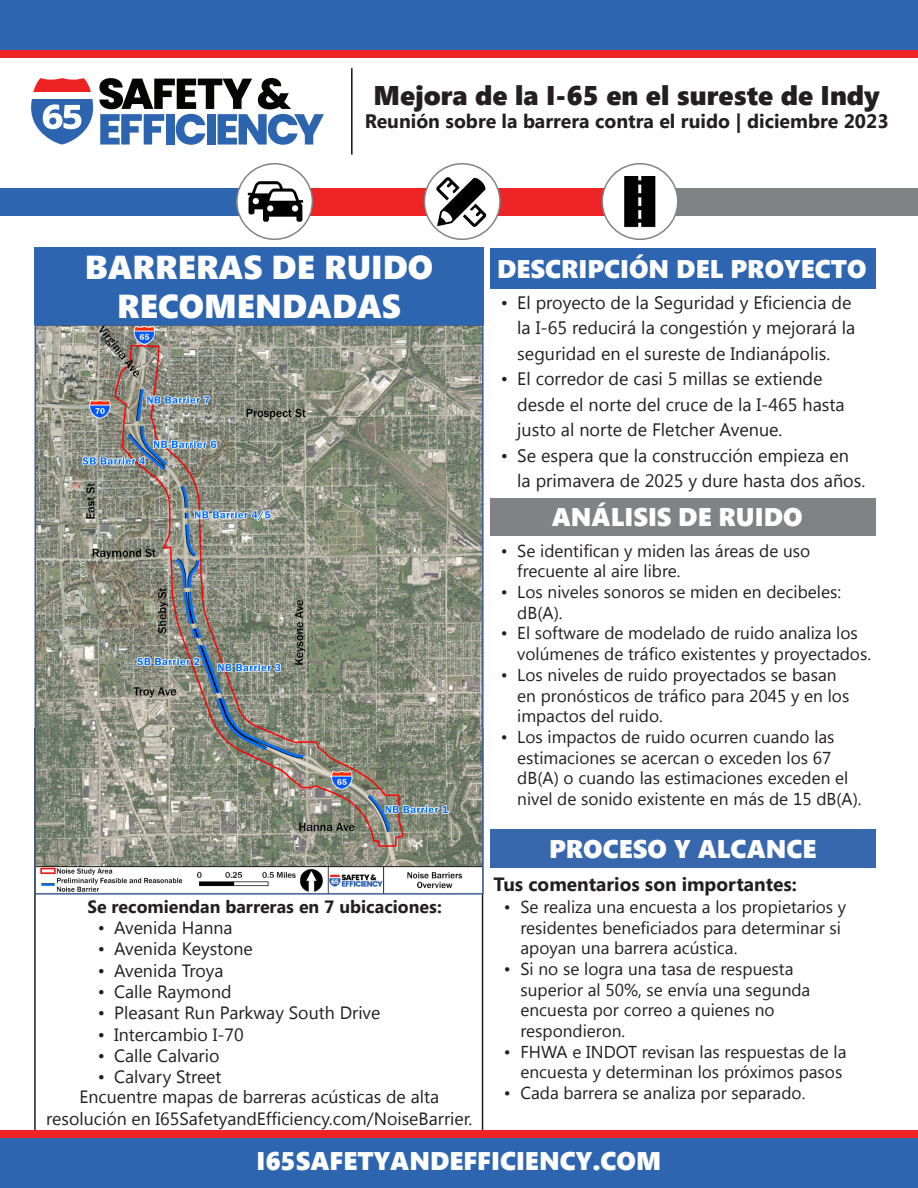
<style>
.page{position:relative;width:918px;height:1188px;background:#fff}
.page>*{position:absolute;margin:0;border:0;box-sizing:border-box;transform-origin:0 0}
.t1{font:33.15px/39.8px "Segoe UI Black";color:#fff;text-align:center}
.t2{font:27px "Segoe UI Black";color:#231f20}
.t3{font:25.5px "Segoe UI Black";color:#fff}
.t4{font:700 19.5px "Segoe UI";color:#231f20}
.t5{font:700 19.2px "Segoe UI";color:#231f20}
.t6{font:18px/25.5px "Segoe UI";color:#231f20}
.t7{font:17.85px/21.3px "Segoe UI";color:#231f20;text-align:center}
.t8{font:700 17.85px "Segoe UI";color:#231f20}
.t9{font:17.25px/20.7px "Segoe UI";color:#231f20}
</style>
<div class="page">
<div style="left:0;top:1134px;width:918px;height:54px;background:#2e65b1"></div>
<hr style="left:351px;top:68px;width:2px;height:87px;background:#150909">
<div style="left:0;top:1130px;width:918px;height:8px;background:#ee2325"></div>
<div style="left:635px;top:188px;width:283px;height:27px;background:#818285"></div>
<div style="left:289px;top:188px;width:346px;height:27px;background:#ee2325"></div>
<div style="left:0;top:188px;width:290px;height:27px;background:#2e65b1"></div>
<div style="left:602px;top:164px;width:76px;height:75px;background:#fff;border-radius:50%"></div>
<div style="left:602px;top:163px;width:77px;height:77px;border:2px solid #818285;border-radius:50%"></div>
<img style="left:624px;top:176px;width:32px;height:51px">
<div style="left:0;top:0;width:918px;height:54px;background:#2e65b1"></div>
<div style="left:0;top:51px;width:918px;height:7px;background:#ee2325"></div>
<div style="left:237px;top:164px;width:75px;height:75px;background:#fff;border-radius:50%"></div>
<div style="left:236px;top:163px;width:77px;height:77px;border:2px solid #818285;border-radius:50%"></div>
<svg style="left:248px;top:181px;width:55px;height:41px"></svg>
<div style="left:267px;top:205px;width:6px;height:7px;background:#fff;border-radius:50%"></div>
<div style="left:292px;top:205px;width:6px;height:7px;background:#fff;border-radius:50%"></div>
<div style="left:424px;top:164px;width:76px;height:75px;background:#fff;border-radius:50%"></div>
<div style="left:424px;top:163px;width:77px;height:77px;border:2px solid #818285;border-radius:50%"></div>
<svg style="left:436px;top:177px;width:50px;height:50px"></svg>
<svg style="left:33px;top:78px;width:58px;height:14px"></svg>
<svg style="left:99px;top:78px;width:225px;height:67px"></svg>
<svg style="left:31px;top:99px;width:62px;height:45px"></svg>
<img style="left:37px;top:327px;width:444px;height:565px">
<div style="left:34px;top:324px;width:450px;height:571px;border:2px solid #3f609c"></div>
<div style="left:490px;top:248px;width:385px;height:40px;background:#2e65b1"></div>
<div style="left:34px;top:248px;width:450px;height:77px;background:#2e65b1"></div>
<div style="left:490px;top:829px;width:385px;height:39px;background:#3767ac"></div>
<div style="left:490px;top:498px;width:385px;height:38px;background:#818285"></div>
<p class="t2" style="left:374px;top:76px;width:508px">Mejora de la I-65 en el sureste de Indy</p>
<p class="t4" style="left:365px;top:107px;width:525px">Reunión sobre la barrera contra el ruido | diciembre 2023</p>
<p class="t1" style="left:85px;top:245px;width:350px">BARRERAS DE RUIDO<br>RECOMENDADAS</p>
<p class="t8" style="left:88px;top:894px;width:356px">Se recomiendan barreras en 7 ubicaciones:</p>
<p class="t7" style="left:98px;top:916px;width:136px">• Avenida Hanna</p>
<p class="t7" style="left:98px;top:938px;width:157px">• Avenida Keystone</p>
<p class="t7" style="left:98px;top:959px;width:127px">• Avenida Troya</p>
<p class="t7" style="left:98px;top:980px;width:135px">• Calle Raymond</p>
<p class="t7" style="left:98px;top:1002px;width:284px">• Pleasant Run Parkway South Drive</p>
<p class="t7" style="left:98px;top:1023px;width:147px">• Intercambio I-70</p>
<p class="t7" style="left:98px;top:1044px;width:123px">• Calle Calvario</p>
<p class="t7" style="left:98px;top:1066px;width:125px">• Calvary Street</p>
<p class="t7" style="left:46px;top:1085px;width:428px">Encuentre mapas de barreras acústicas de alta resolución en I65SafetyandEfficiency.com/NoiseBarrier.</p>
<p class="t3" style="left:497px;top:250px;width:371px">DESCRIPCIÓN DEL PROYECTO</p>
<p class="t6" style="left:517px;top:289px;width:340px;text-indent:-16px">• El proyecto de la Seguridad y Eficiencia de la I-65 reducirá la congestión y mejorará la seguridad en el sureste de Indianápolis.</p>
<p class="t6" style="left:517px;top:365px;width:329px;text-indent:-16px">• El corredor de casi 5 millas se extiende desde el norte del cruce de la I-465 hasta justo al norte de Fletcher Avenue.</p>
<p class="t6" style="left:517px;top:442px;width:350px;text-indent:-16px">• Se espera que la construcción empieza en la primavera de 2025 y dure hasta dos años.</p>
<p class="t3" style="left:552px;top:499px;width:252px">ANÁLISIS DE RUIDO</p>
<p class="t9" style="left:517px;top:539px;width:295px;text-indent:-16px">• Se identifican y miden las áreas de uso frecuente al aire libre.</p>
<p class="t9" style="left:517px;top:581px;width:325px;text-indent:-16px">• Los niveles sonoros se miden en decibeles: dB(A).</p>
<p class="t9" style="left:517px;top:622px;width:355px;text-indent:-16px">• El software de modelado de ruido analiza los volúmenes de tráfico existentes y proyectados.</p>
<p class="t9" style="left:517px;top:664px;width:334px;text-indent:-16px">• Los niveles de ruido proyectados se basan en pronósticos de tráfico para 2045 y en los impactos del ruido.</p>
<p class="t9" style="left:517px;top:726px;width:346px;text-indent:-16px">• Los impactos de ruido ocurren cuando las estimaciones se acercan o exceden los 67 dB(A) o cuando las estimaciones exceden el nivel de sonido existente en más de 15 dB(A).</p>
<p class="t3" style="left:549px;top:830px;width:269px">PROCESO Y ALCANCE</p>
<p class="t5" style="left:493px;top:870px;width:305px">Tus comentarios son importantes:</p>
<p class="t9" style="left:520px;top:896px;width:327px;text-indent:-16px">• Se realiza una encuesta a los propietarios y residentes beneficiados para determinar si apoyan una barrera acústica.</p>
<p class="t9" style="left:520px;top:958px;width:291px;text-indent:-16px">• Si no se logra una tasa de respuesta superior al 50%, se envía una segunda encuesta por correo a quienes no respondieron.</p>
<p class="t9" style="left:504px;top:1041px;width:344px;text-align:right">• FHWA e INDOT revisan las respuestas de la encuesta y determinan los próximos pasos</p>
<p class="t9" style="left:504px;top:1082px;width:303px">• Cada barrera se analiza por separado.</p>
<p class="t3" style="left:256px;top:1143px;width:406px">I65SAFETYANDEFFICIENCY.COM</p>
</div>
